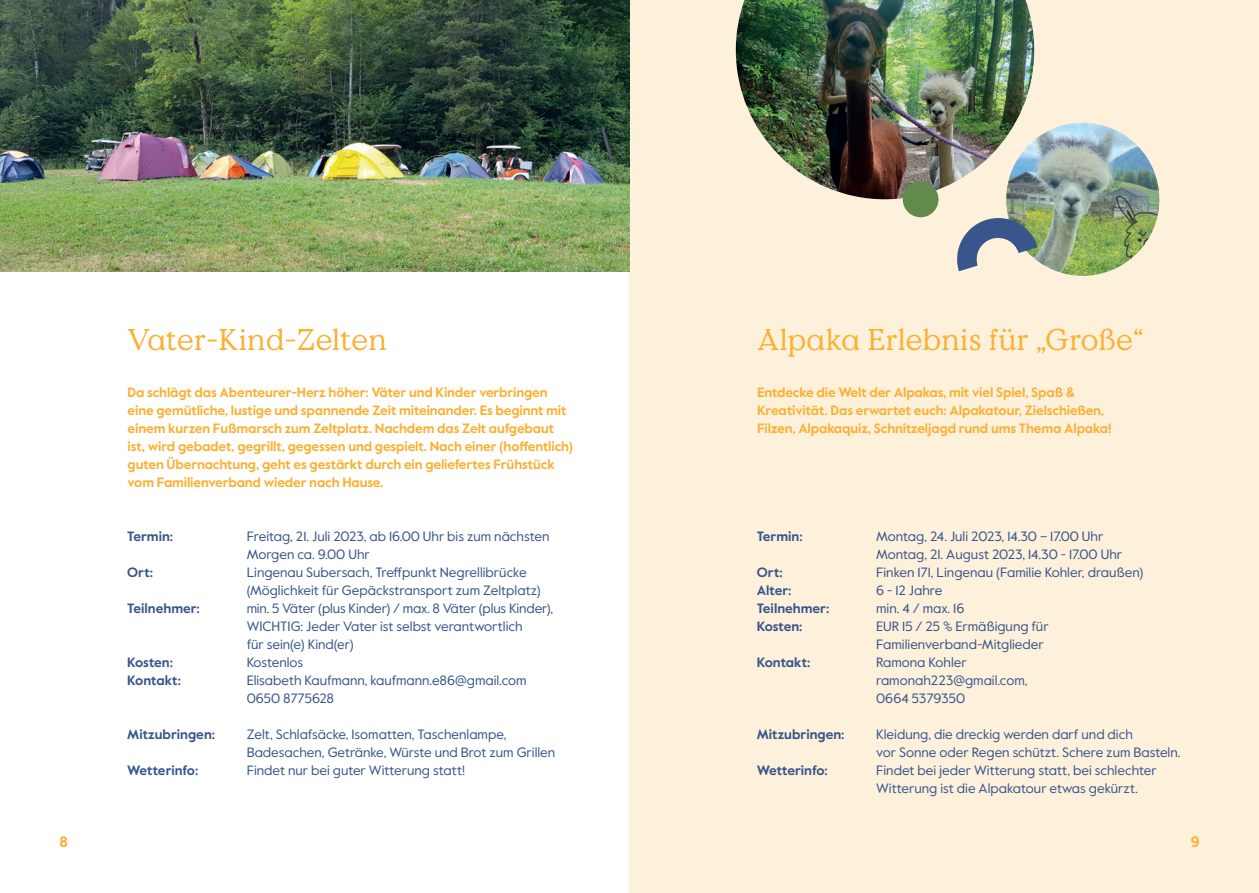
<style>
.page{position:relative;width:1259px;height:893px;background:#fff}
.page>*{position:absolute;margin:0;border:0;box-sizing:border-box;transform-origin:0 0}
.t1{font:30px "Value Serif Pro";letter-spacing:.01em;color:#fbb033}
.t2{font:700 15px "Value Sans Pro";color:#fbb033}
.t3{font:13.5px/18px "Value Sans Pro";color:#38558c}
.t4{font:700 13.5px/18px "Value Sans Pro";letter-spacing:-.01em;color:#fbb033}
.t5{font:700 13.5px "Value Sans Pro";color:#38558c}
</style>
<div class="page">
<div style="left:629px;top:0;width:630px;height:893px;background:#fef1dc"></div>
<img style="left:0;top:0;width:629px;height:271px">
<img style="left:736px;top:0;width:298px;height:199px">
<img style="left:1006px;top:123px;width:153px;height:153px;border-radius:77px">
<svg style="left:957px;top:213px;width:80px;height:58px"></svg>
<svg style="left:900px;top:179px;width:40px;height:39px"></svg>
<h1 class="t1" style="left:128px;top:322px;width:261px">Vater-Kind-Zelten</h1>
<p class="t4" style="left:128px;top:384px;width:447px">Da schlägt das Abenteurer-Herz höher: Väter und Kinder verbringen eine gemütliche, lustige und spannende Zeit miteinander. Es beginnt mit einem kurzen Fußmarsch zum Zeltplatz. Nachdem das Zelt aufgebaut ist, wird gebadet, gegrillt, gegessen und gespielt. Nach einer (hoffentlich) guten Übernachtung, geht es gestärkt durch ein geliefertes Frühstück vom Familienverband wieder nach Hause.</p>
<p class="t5" style="left:127px;top:528px;width:47px">Termin:</p>
<p class="t3" style="left:247px;top:528px;width:304px">Freitag, 21. Juli 2023, ab 16.00 Uhr bis zum nächsten<br>Morgen ca. 9.00 Uhr</p>
<p class="t5" style="left:127px;top:564px;width:27px">Ort:</p>
<p class="t3" style="left:247px;top:564px;width:295px">Lingenau Subersach, Treffpunkt Negrellibrücke (Möglichkeit für Gepäckstransport zum Zeltplatz)</p>
<p class="t5" style="left:127px;top:600px;width:74px">Teilnehmer:</p>
<p class="t3" style="left:247px;top:600px;width:308px">min. 5 Väter (plus Kinder) / max. 8 Väter (plus Kinder),<br>WICHTIG: Jeder Vater ist selbst verantwortlich<br>für sein(e) Kind(er)</p>
<p class="t5" style="left:127px;top:654px;width:47px">Kosten:</p>
<p class="t3" style="left:247px;top:654px;width:58px">Kostenlos</p>
<p class="t5" style="left:127px;top:672px;width:55px">Kontakt:</p>
<p class="t3" style="left:247px;top:672px;width:281px">Elisabeth Kaufmann, kaufmann.e86@gmail.com<br>0650 8775628</p>
<p class="t5" style="left:127px;top:726px;width:89px">Mitzubringen:</p>
<p class="t3" style="left:247px;top:726px;width:310px">Zelt, Schlafsäcke, Isomatten, Taschenlampe,<br>Badesachen, Getränke, Würste und Brot zum Grillen</p>
<p class="t5" style="left:127px;top:762px;width:72px">Wetterinfo:</p>
<p class="t3" style="left:247px;top:762px;width:220px">Findet nur bei guter Witterung statt!</p>
<h1 class="t1" style="left:757px;top:322px;width:388px">Alpaka Erlebnis für „Große“</h1>
<p class="t4" style="left:757px;top:384px;width:356px">Entdecke die Welt der Alpakas, mit viel Spiel, Spaß &amp;<br>Kreativität. Das erwartet euch: Alpakatour, Zielschießen,<br>Filzen, Alpakaquiz, Schnitzeljagd rund ums Thema Alpaka!</p>
<p class="t5" style="left:757px;top:528px;width:47px">Termin:</p>
<p class="t3" style="left:876px;top:528px;width:247px">Montag, 24. Juli 2023, 14.30 – 17.00 Uhr<br>Montag, 21. August 2023, 14.30 - 17.00 Uhr</p>
<p class="t5" style="left:757px;top:564px;width:27px">Ort:</p>
<p class="t3" style="left:876px;top:564px;width:268px">Finken 171, Lingenau (Familie Kohler, draußen)</p>
<p class="t5" style="left:757px;top:582px;width:36px">Alter:</p>
<p class="t3" style="left:876px;top:582px;width:68px">6 - 12 Jahre</p>
<p class="t5" style="left:757px;top:600px;width:74px">Teilnehmer:</p>
<p class="t3" style="left:876px;top:600px;width:90px">min. 4 / max. 16</p>
<p class="t5" style="left:757px;top:618px;width:47px">Kosten:</p>
<p class="t3" style="left:876px;top:618px;width:174px">EUR 15 / 25 % Ermäßigung für<br>Familienverband-Mitglieder</p>
<p class="t5" style="left:757px;top:654px;width:55px">Kontakt:</p>
<p class="t3" style="left:876px;top:654px;width:153px">Ramona Kohler ramonah223@gmail.com,<br>0664 5379350</p>
<p class="t5" style="left:757px;top:726px;width:89px">Mitzubringen:</p>
<p class="t3" style="left:876px;top:726px;width:306px">Kleidung, die dreckig werden darf und dich<br>vor Sonne oder Regen schützt. Schere zum Basteln.</p>
<p class="t5" style="left:757px;top:762px;width:72px">Wetterinfo:</p>
<p class="t3" style="left:876px;top:762px;width:282px">Findet bei jeder Witterung statt, bei schlechter<br>Witterung ist die Alpakatour etwas gekürzt.</p>
<p class="t2" style="left:60px;top:833px;width:10px">8</p>
<p class="t2" style="left:1190px;top:833px;width:10px">9</p>
</div>
